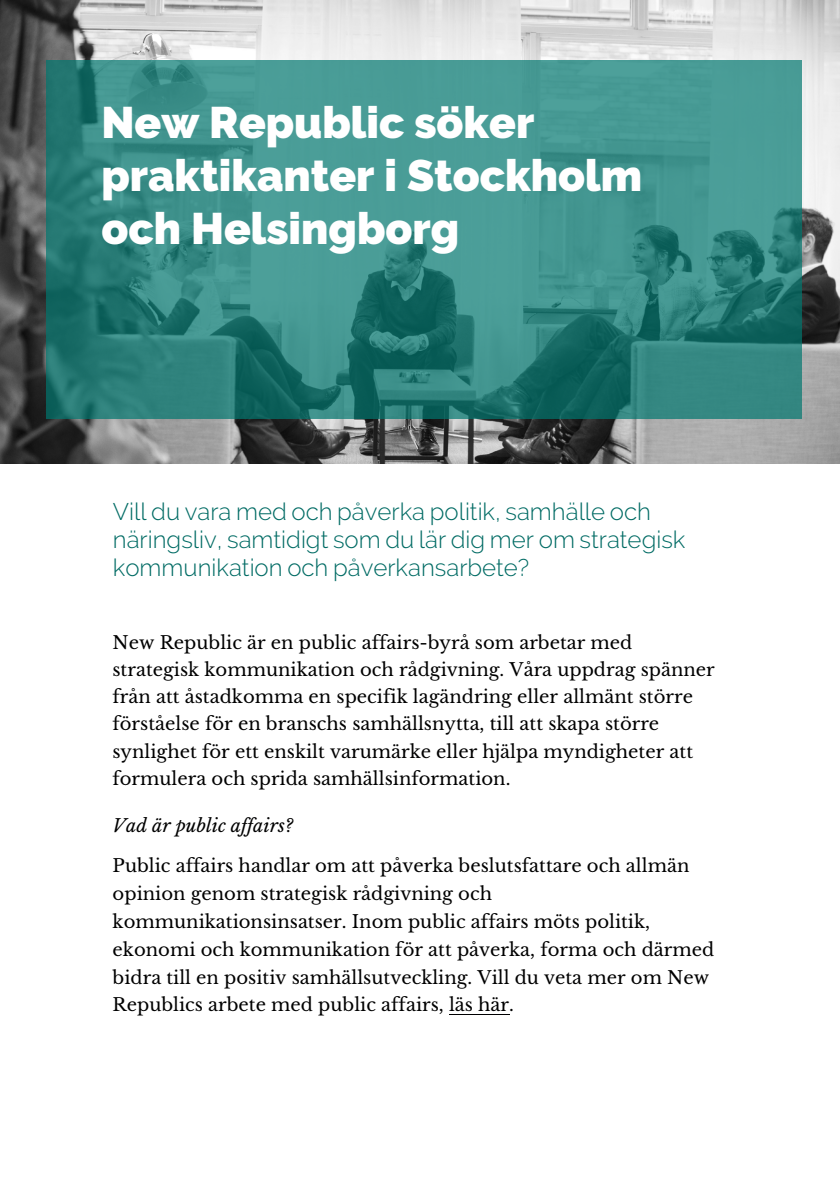
<style>
.page{position:relative;width:840px;height:1191px;background:#fff}
.page>*{position:absolute;margin:0;border:0;box-sizing:border-box;transform-origin:0 0}
.t1{font:900 44px/52.8px "Raleway";color:#fff}
.t2{font:300 24px/28px "Raleway";color:#006b64}
.t3{font:18px/27.2px "Libre Baskerville";color:#000001}
.t4{font:italic 18px "Libre Baskerville";color:#000001}
</style>
<div class="page">
<img style="left:0;top:0;width:839px;height:463px">
<img style="left:46px;top:60px;width:755px;height:358px">
<hr style="left:449px;top:1013px;width:60px;height:1px;background:#000001">
<h1 class="t1" style="left:101px;top:96px;width:542px">New Republic söker praktikanter i Stockholm och Helsingborg</h1>
<p class="t2" style="left:113px;top:497px;width:573px">Vill du vara med och påverka politik, samhälle och näringsliv, samtidigt som du lär dig mer om strategisk kommunikation och påverkansarbete?</p>
<p class="t3" style="left:112px;top:628px;width:603px">New Republic är en public affairs-byrå som arbetar med strategisk kommunikation och rådgivning. Våra uppdrag spänner från att åstadkomma en specifik lagändring eller allmänt större förståelse för en branschs samhällsnytta, till att skapa större synlighet för ett enskilt varumärke eller hjälpa myndigheter att formulera och sprida samhällsinformation.</p>
<p class="t4" style="left:113px;top:814px;width:182px">Vad är public affairs?</p>
<p class="t3" style="left:113px;top:851px;width:602px;line-height:28px">Public affairs handlar om att påverka beslutsfattare och allmän opinion genom strategisk rådgivning och kommunikationsinsatser. Inom public affairs möts politik, ekonomi och kommunikation för att påverka, forma och därmed bidra till en positiv samhällsutveckling. Vill du veta mer om New Republics arbete med public affairs, läs här.</p>
</div>
